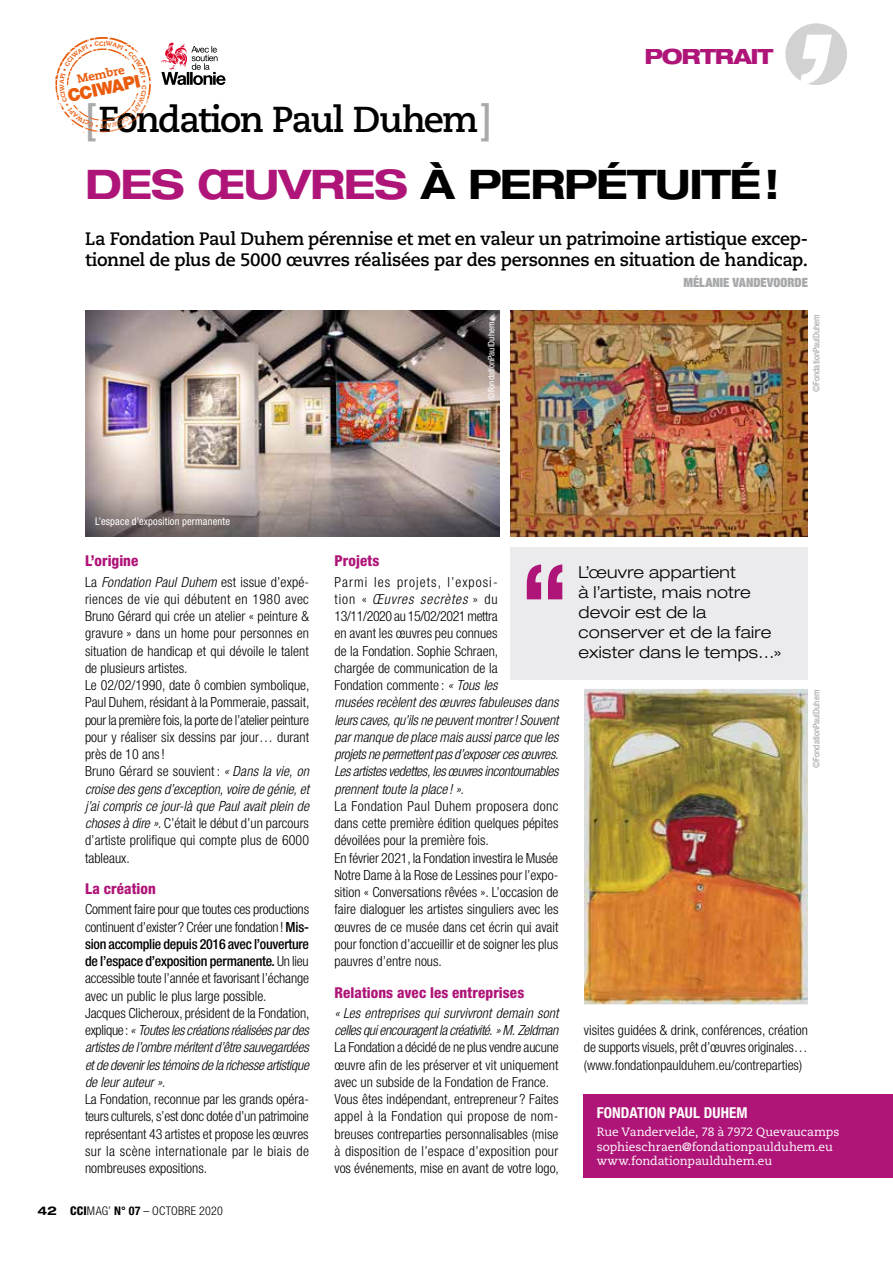
<style>
.page{position:relative;width:893px;height:1263px;background:#fff}
.page>*{position:absolute;margin:0;border:0;box-sizing:border-box;transform-origin:0 0}
.t1{font:700 condensed 108.75px "Helvetica Neue LT Std";color:#af1578}
.t2{font:700 expanded 40.8px "Helvetica Neue LT Std";letter-spacing:-.03em;color:#000}
.t3{font:700 36px "Caecilia LT Std";letter-spacing:-.05em;color:#000}
.t4{font:800 expanded 21px "Helvetica Neue LT Std";letter-spacing:-.06em;color:#af1578}
.t5{font:700 18px/21px "Caecilia LT Std";letter-spacing:-.025em;color:#000}
.t6{font:900 17.55px "Helvetica Neue LT Std";color:#ea5b0b}
.t7{font:300 expanded 16.5px/19.8px "Helvetica Neue LT Std";letter-spacing:.015em;color:#000}
.t8{font:800 condensed 15px "Helvetica Neue LT Std";letter-spacing:.005em;color:#af1578}
.t9{font:700 condensed 15px "Helvetica Neue LT Std";letter-spacing:.005em;color:#fff}
.t10{font:300 condensed 13.95px/17.2px "Helvetica Neue LT Std";color:#000}
.t11{font:italic 300 condensed 13.95px/17.2px "Helvetica Neue LT Std";letter-spacing:-.01em;color:#000}
.t12{font:900 condensed 12.75px "Helvetica Neue LT Std";color:#a8a9ab}
.t13{font:12px/14.4px "Caecilia LT Std";letter-spacing:-.01em;color:#fff}
.t14{font:300 condensed 12px "Helvetica Neue LT Std";letter-spacing:.02em;color:#000}
.t15{font:800 11.7px "Caecilia LT Std";color:#ea5b0b}
.t16{font:condensed 10.5px "Helvetica Neue LT Std";letter-spacing:.015em;color:#fff}
.t17{font:condensed 9px "Helvetica Neue LT Std";color:#9ea0a2}
.t18{font:condensed 9px "Helvetica Neue LT Std";color:#fff}
.s1{font-size:37.5px;color:#a8a9ab}
.s2{color:#af1578}
.s3{font-style:italic}
.s4{font-weight:500}
.s5{font-weight:700;font-stretch:expanded}
.s6{font-weight:800}
.s7{font-style:inherit}
.s8{font-weight:700}
.s9{font-style:normal}
</style>
<div class="page">
<img style="left:510px;top:311px;width:298px;height:225px">
<img style="left:85px;top:311px;width:415px;height:176px">
<svg style="left:161px;top:42px;width:64px;height:43px"></svg>
<div style="left:785px;top:23px;width:62px;height:62px;background:#d2d2d3;border-radius:50%"></div>
<svg style="left:798px;top:35px;width:36px;height:50px"></svg>
<div style="left:584px;top:1094px;width:309px;height:84px;background:#af1578"></div>
<img style="left:584px;top:689px;width:224px;height:316px">
<svg style="left:85px;top:487px;width:415px;height:49px;background:#8a807f"></svg>
<div style="left:510px;top:547px;width:298px;height:133px;background:#ebeaec"></div>
<svg style="left:55px;top:37px;width:96px;height:96px"></svg>
<p class="t15" style="left:76px;top:72px;width:50px;rotate:-12deg">Membre</p>
<p class="t6" style="left:66px;top:86px;width:75px;rotate:-12deg">CCIWAPI</p>
<h3 class="t3" style="left:85px;top:98px;width:408px"><span class="s1">[</span>Fondation Paul Duhem<span class="s1">]</span></h3>
<h3 class="t4" style="left:644px;top:43px;width:130px">PORTRAIT</h3>
<h2 class="t2" style="left:85px;top:159px;width:696px"><span class="s2">DES ŒUVRES</span> À PERPÉTUITÉ!</h2>
<p class="t5" style="left:85px;top:228px;width:724px">La Fondation Paul Duhem pérennise et met en valeur un patrimoine artistique excep&shy;tionnel de plus de 5000 œuvres réalisées par des personnes en situation de handicap.</p>
<p class="t12" style="left:683px;top:274px;width:126px">MÉLANIE VANDEVOORDE</p>
<p class="t18" style="left:486px;top:400px;width:79px;rotate:-90deg">©FondationPaulDuhem</p>
<p class="t17" style="left:811px;top:392px;width:79px;rotate:-90deg">©FondationPaulDuhem</p>
<p class="t16" style="left:95px;top:515px;width:136px">L’espace d’exposition permanente</p>
<p class="t8" style="left:85px;top:552px;width:55px">L’origine</p>
<p class="t10" style="left:85px;top:573px;width:226px">La <span class="s3">Fondation Paul Duhem</span> est issue d’expé&shy;riences de vie qui débutent en 1980 avec Bruno Gérard qui crée un atelier « peinture &amp; gravure » dans un home pour personnes en situation de handicap et qui dévoile le talent de plusieurs artistes.<br>Le 02/02/1990, date ô combien symbolique, Paul Duhem, résidant à la Pommeraie, passait, pour la première fois, la porte de l’atelier peinture pour y réaliser six dessins par jour… durant près de 10 ans!<br>Bruno Gérard se souvient : <span class="s3">« Dans la vie, on croise des gens d’exception, voire de génie, et j’ai compris ce jour-là que Paul avait plein de choses à dire ».</span> C’était le début d’un parcours d’artiste prolifique qui compte plus de 6000 tableaux.</p>
<p class="t8" style="left:85px;top:879px;width:72px">La création</p>
<p class="t10" style="left:85px;top:901px;width:226px">Comment faire pour que toutes ces productions continuent d’exister? Créer une fondation! <span class="s4">Mis&shy;sion accomplie depuis 2016 avec l’ouverture de l’espace d’exposition permanente.</span> Un lieu accessible toute l’année et favorisant l’échange avec un public le plus large possible.<br>Jacques Clicheroux, président de la Fondation, explique: <span class="s3">« Toutes les créations réalisées par des artistes de l’ombre méritent d’être sauvegardées et de devenir les témoins de la richesse artistique de leur auteur ».</span></p>
<p class="t10" style="left:85px;top:1090px;width:225px;text-align:justify">La Fondation, reconnue par les grands opéra&shy;teurs culturels, s’est donc dotée d’un patrimoine représentant 43 artistes et propose les œuvres sur la scène internationale par le biais de nombreuses expositions.</p>
<p class="t14" style="left:38px;top:1204px;width:187px"><span class="s5">42</span> <span class="s6">CCI</span><span class="s7">MAG</span>’ <span class="s8">N° 07</span> – OCTOBRE 2020</p>
<p class="t8" style="left:334px;top:552px;width:46px">Projets</p>
<p class="t11" style="left:334px;top:573px;width:225px"><span class="s9">Parmi les projets, l’exposi-<br>tion «</span> Œuvres secrètes <span class="s9">» du 13/11/2020 au 15/02/2021 mettra<br>en avant les œuvres peu connues<br>de la Fondation. Sophie Schraen,<br>chargée de communication de la<br>Fondation commente :</span> « Tous les<br>musées recèlent des œuvres fabuleuses dans leurs caves, qu’ils ne peuvent montrer! Souvent par manque de place mais aussi parce que les projets ne permettent pas d’exposer ces œuvres.<br>Les artistes vedettes, les œuvres incontournables prennent toute la place ! ».</p>
<p class="t10" style="left:334px;top:797px;width:225px">La Fondation Paul Duhem proposera donc dans cette première édition quelques pépites dévoilées pour la première fois.<br>En février 2021, la Fondation investira le Musée Notre Dame à la Rose de Lessines pour l’expo&shy;sition « Conversations rêvées ». L’occasion de faire dialoguer les artistes singuliers avec les œuvres de ce musée dans cet écrin qui avait pour fonction d’accueillir et de soigner les plus pauvres d’entre nous.</p>
<p class="t8" style="left:334px;top:983px;width:191px">Relations avec les entreprises</p>
<p class="t11" style="left:334px;top:1005px;width:225px">« Les entreprises qui survivront demain sont celles qui encouragent la créativité. » M. Zeldman</p>
<p class="t10" style="left:334px;top:1039px;width:226px">La Fondation a décidé de ne plus vendre aucune œuvre afin de les préserver et vit uniquement avec un subside de la Fondation de France.<br>Vous êtes indépendant, entrepreneur ? Faites appel à la Fondation qui propose de nom&shy;breuses contreparties personnalisables (mise à disposition de l’espace d’exposition pour vos événements, mise en avant de votre logo,</p>
<h1 class="t1" style="left:519px;top:538px;width:52px">“</h1>
<p class="t7" style="left:579px;top:562px;width:205px">L’œuvre appartient<br>à l’artiste, mais notre devoir est de la conserver et de la faire exister dans le temps…»</p>
<p class="t17" style="left:811px;top:768px;width:79px;rotate:-90deg">©FondationPaulDuhem</p>
<p class="t10" style="left:584px;top:1021px;width:225px;text-align:justify">visites guidées &amp; drink, conférences, création de supports visuels, prêt d’œuvres originales… (www.fondationpaulduhem.eu/contreparties)</p>
<p class="t9" style="left:597px;top:1103px;width:152px">FONDATION PAUL DUHEM</p>
<p class="t13" style="left:597px;top:1125px;width:244px">Rue Vandervelde, 78 à 7972 Quevaucamps sophieschraen@fondationpaulduhem.eu www.fondationpaulduhem.eu</p>
</div>
